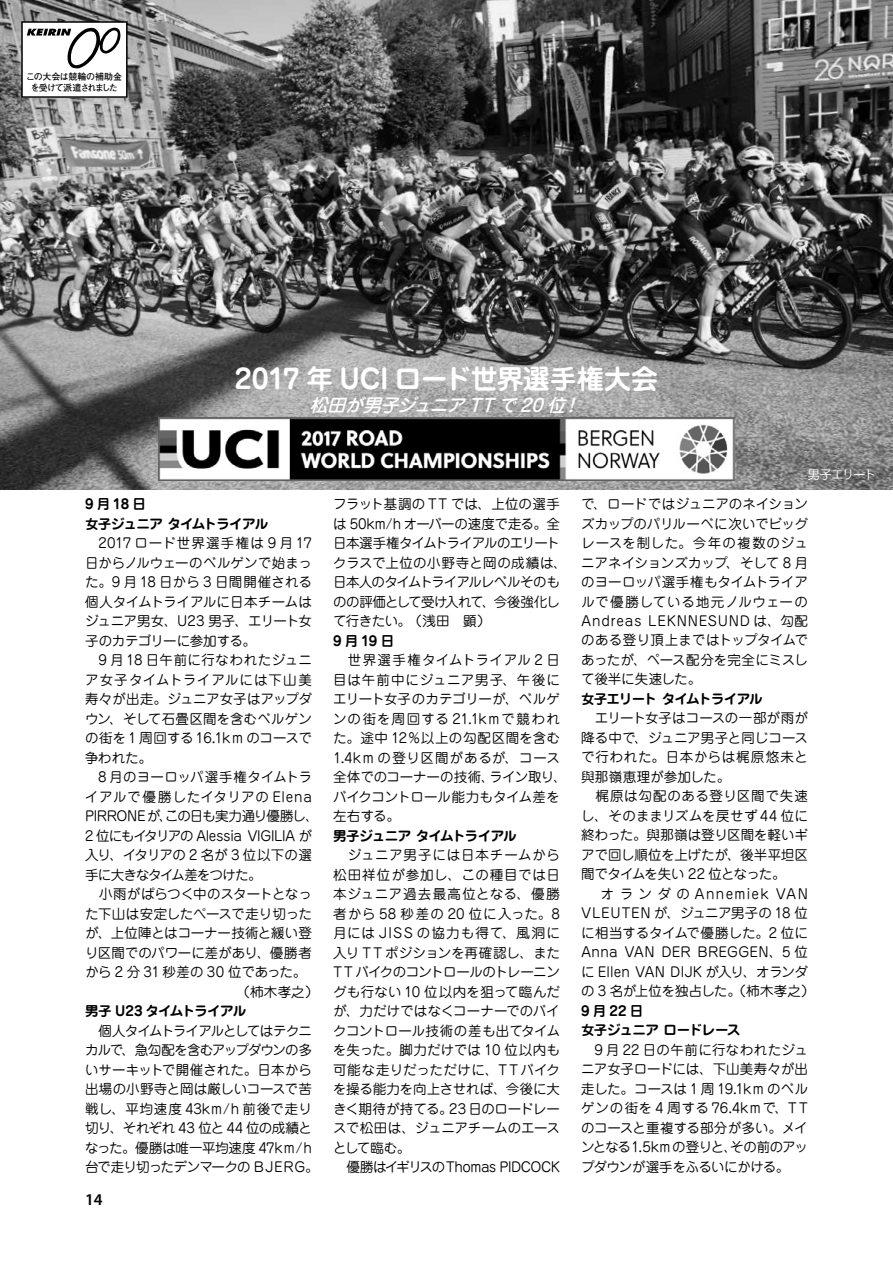
<style>
.page{position:relative;width:893px;height:1263px;background:#fff}
.page>*{position:absolute;margin:0;border:0;box-sizing:border-box;transform-origin:0 0}
.t1{font:700 27px "Jun 501 Pro";letter-spacing:-.015em;color:#fff}
.t2{font:italic 500 18px "Jun 34 Pro";color:#fff}
.t3{font:600 16.5px "Myriad Pro";color:#000}
.t4{font:13.5px/19.5px "Jun 201 Pro";color:#000}
.t5{font:13.5px/19.5px "Jun 201 Pro";letter-spacing:-.03em;color:#000}
.t6{font:13.5px/19.5px "Jun 201 Pro";letter-spacing:-.025em;color:#000}
.t7{font:13.5px/19.5px "Jun 201 Pro";letter-spacing:.025em;color:#000}
.t8{font:700 13.5px/19.5px "Jun 501 Pro";letter-spacing:-.05em;color:#000}
.t9{font:13.5px "Jun 201 Pro";letter-spacing:.02em;color:#000}
.t10{font:13.5px "Jun 201 Pro";letter-spacing:-.02em;color:#000}
.t11{font:13.5px "Jun 201 Pro";letter-spacing:.07em;color:#000}
.t12{font:13.5px "Jun 201 Pro";letter-spacing:-.035em;color:#000}
.t13{font:13.5px "Jun 201 Pro";letter-spacing:.055em;color:#000}
.t14{font:13.5px "Jun 201 Pro";letter-spacing:.03em;color:#000}
.t15{font:700 13.5px/19.5px "Jun 501 Pro";letter-spacing:-.025em;color:#000}
.t16{font:13.5px "Jun 201 Pro";letter-spacing:.065em;color:#000}
.t17{font:13.5px "Jun 201 Pro";letter-spacing:-.055em;color:#000}
.t18{font:700 13.5px "Jun 501 Pro";letter-spacing:-.07em;color:#000}
.t19{font:12px "Jun 201 Pro";letter-spacing:-.055em;color:#fff}
.t20{font:700 9px/10.5px "Futo Go B101 Pro";letter-spacing:-.07em;color:#000;text-align:center}
</style>
<div class="page">
<img style="left:0;top:0;width:893px;height:489px">
<img style="left:159px;top:418px;width:575px;height:63px">
<div style="left:22px;top:22px;width:105px;height:75px;background:#fff"></div>
<div style="left:21px;top:21px;width:107px;height:77px;border:2px solid #000"></div>
<svg style="left:27px;top:27px;width:94px;height:42px"></svg>
<p class="t20" style="left:26px;top:70px;width:97px">この大会は競輪の補助金を受けて派遣されました</p>
<h1 class="t1" style="left:235px;top:357px;width:425px">2017 年 UCI ロード世界選手権大会</h1>
<h2 class="t2" style="left:309px;top:391px;width:279px">松田が男子ジュニア TT で 20 位！</h2>
<p class="t19" style="left:808px;top:465px;width:70px">男子エリート</p>
<p class="t8" style="left:85px;top:493px;width:185px">9月18日<br>女子ジュニア タイムトライアル</p>
<p class="t11" style="left:85px;top:533px;width:228px">　2017 ロード世界選手権は 9 月 17</p>
<p class="t4" style="left:85px;top:552px;width:228px">日からノルウェーのベルゲンで始まっ</p>
<p class="t9" style="left:85px;top:572px;width:228px">た。9 月 18 日から 3 日間開催される</p>
<p class="t4" style="left:85px;top:591px;width:228px">個人タイムトライアルに日本チームは</p>
<p class="t12" style="left:85px;top:611px;width:228px">ジュニア男女、U23 男子、エリート女</p>
<p class="t5" style="left:85px;top:630px;width:173px">子のカテゴリーに参加する。</p>
<p class="t14" style="left:85px;top:649px;width:228px">　9 月 18 日午前に行なわれたジュニ</p>
<p class="t16" style="left:85px;top:669px;width:228px">ア女子タイムトライアルには下山美</p>
<p class="t4" style="left:85px;top:688px;width:228px">寿々が出走。ジュニア女子はアップダ</p>
<p class="t4" style="left:85px;top:707px;width:228px">ウン、そして石畳区間を含むベルゲン</p>
<p class="t4" style="left:85px;top:727px;width:228px">の街を1 周回する16.1km のコースで</p>
<p class="t4" style="left:85px;top:746px;width:68px">争われた。</p>
<p class="t9" style="left:85px;top:766px;width:228px">　8 月のヨーロッパ選手権タイムトラ</p>
<p class="t13" style="left:85px;top:786px;width:228px">イアルで優勝したイタリアの Elena</p>
<p class="t5" style="left:85px;top:805px;width:235px">PIRRONEが、この日も実力通り優勝し、</p>
<p class="t5" style="left:85px;top:824px;width:228px">2 位にもイタリアの Alessia VIGILIA が</p>
<p class="t10" style="left:85px;top:844px;width:228px">入り、イタリアの 2 名が 3 位以下の選</p>
<p class="t17" style="left:85px;top:864px;width:178px">手に大きなタイム差をつけた。</p>
<p class="t6" style="left:85px;top:883px;width:228px">　小雨がぱらつく中のスタートとなっ</p>
<p class="t4" style="left:85px;top:902px;width:228px">た下山は安定したぺースで走り切った</p>
<p class="t4" style="left:85px;top:922px;width:228px">が、上位陣とはコーナー技術と緩い登</p>
<p class="t4" style="left:85px;top:941px;width:228px">り区間でのパワーに差があり、優勝者</p>
<p class="t10" style="left:85px;top:961px;width:223px">から 2 分 31 秒差の 30 位であった。</p>
<p class="t4" style="left:236px;top:980px;width:84px">（柿木孝之）</p>
<p class="t8" style="left:85px;top:1000px;width:163px">男子 U23 タイムトライアル</p>
<p class="t6" style="left:85px;top:1019px;width:235px">　個人タイムトライアルとしてはテクニカルで、急勾配を含むアップダウンの多いサーキットで開催された。日本から出場の小野寺と岡は厳しいコースで苦戦し、平均速度 43km/h 前後で走り切り、それぞれ 43 位と 44 位の成績となった。優勝は唯一平均速度 47km/h台で走り切ったデンマークの BJERG。</p>
<p class="t3" style="left:85px;top:1188px;width:19px">14</p>
<p class="t5" style="left:333px;top:493px;width:235px">フラット基調の TT では、上位の選手は 50km/h オーバーの速度で走る。全日本選手権タイムトライアルのエリートクラスで上位の小野寺と岡の成績は、日本人のタイムトライアルレベルそのものの評価として受け入れて、今後強化して行きたい。 （浅田　顕）</p>
<p class="t8" style="left:333px;top:629px;width:63px">9月19日</p>
<p class="t7" style="left:333px;top:649px;width:235px">　世界選手権タイムトライアル 2 日目は午前中にジュニア男子、午後にエリート女子のカテゴリーが、ベルゲンの街を周回する 21.1kmで競われた。途中 12％以上の勾配区間を含む<br>1.4km の登り区間があるが、コース全体でのコーナーの技術、ライン取り、バイクコントロール能力もタイム差を左右する。</p>
<p class="t8" style="left:333px;top:824px;width:185px">男子ジュニア タイムトライアル</p>
<p class="t4" style="left:333px;top:844px;width:228px">　ジュニア男子には日本チームから松田祥位が参加し、この種目では日本ジュニア過去最高位となる、優勝者から 58 秒差の 20 位に入った。8月には JISS の協力も得て、風洞に入り TT ポジションを再確認し、また<br>TT バイクのコントロールのトレーニングも行ない 10 位以内を狙って臨んだが、力だけではなくコーナーでのバイクコントロール技術の差も出てタイムを失った。脚力だけでは 10 位以内も可能な走りだっただけに、TT バイクを操る能力を向上させれば、今後に大きく期待が持てる。23 日のロードレースで松田は、ジュニアチームのエースとして臨む。<br>　優勝はイギリスのThomas PIDCOCK</p>
<p class="t4" style="left:581px;top:493px;width:228px;text-align:justify">で、ロードではジュニアのネイションズカップのパリルーベに次いでビッグレースを制した。今年の複数のジュニアネイションズカップ、そして 8 月のヨーロッパ選手権もタイムトライアルで優勝している地元ノルウェーのAndreas LEKNNESUND は、勾配のある登り頂上まではトップタイムであったが、ペース配分を完全にミスして後半に失速した。</p>
<p class="t18" style="left:581px;top:688px;width:183px">女子エリート タイムトライアル</p>
<p class="t4" style="left:581px;top:707px;width:235px">　エリート女子はコースの一部が雨が降る中で、ジュニア男子と同じコースで行われた。日本からは梶原悠未と與那嶺恵理が参加した。<br>　梶原は勾配のある登り区間で失速し、そのままリズムを戻せず 44 位に終わった。與那嶺は登り区間を軽いギアで回し順位を上げたが、後半平坦区間でタイムを失い 22 位となった。<br>　オランダの Annemiek VAN<br>VLEUTEN が、ジュニア男子の 18 位に相当するタイムで優勝した。2 位に<br>Anna VAN DER BREGGEN、5 位に Ellen VAN DIJK が入り、オランダの 3 名が上位を独占した。（柿木孝之）</p>
<p class="t15" style="left:581px;top:1000px;width:161px">9月22日<br>女子ジュニア ロードレース</p>
<p class="t4" style="left:581px;top:1038px;width:228px;text-align:justify">　9 月 22 日の午前に行なわれたジュニア女子ロードには、下山美寿々が出走した。コースは 1 周 19.1km のベルゲンの街を 4 周する 76.4kmで、TTのコースと重複する部分が多い。メインとなる1.5km の登りと、その前のアップダウンが選手をふるいにかける。</p>
</div>
